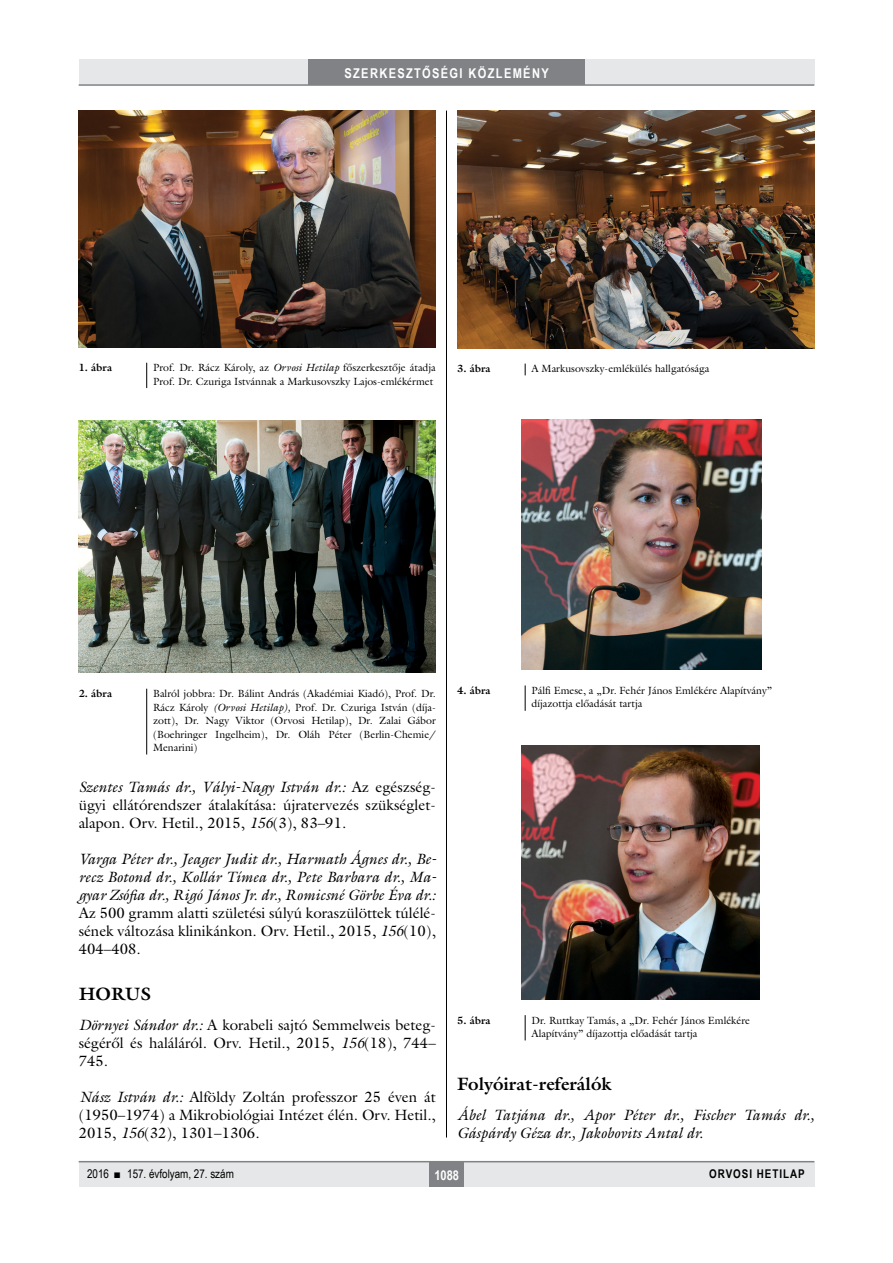
<style>
.page{position:relative;width:893px;height:1263px;background:#fff}
.page>*{position:absolute;margin:0;border:0;box-sizing:border-box;transform-origin:0 0}
.alcimbold{font:700 18px "Galliard Reg";color:#000}
.Body_tompa{font:15px/18px "Galliard Reg";color:#000;text-align:justify}
.Body_tompa-2{font:italic 15px/18px "Galliard Reg";color:#000;text-align:justify}
.t1{font:700 13.5px "Arial Narrow";letter-spacing:.1em;color:#fff}
.t2{font:12px "Arial Narrow";color:#000}
.t3{font:700 12px "Arial Narrow";letter-spacing:.08em;color:#000}
.kepalairas2{font:10.5px/13.5px "Galliard Reg";color:#000}
.kepalairas1{font:700 10.5px "Galliard Reg";color:#000}
.s1{font-style:italic}
.s2{font-style:normal}
</style>
<div class="page">
<div style="left:79px;top:1161px;width:735px;height:25px;background:#e6e7e8"></div>
<hr style="left:79px;top:1161px;width:735px;height:1px;background:#808285">
<div style="left:430px;top:1161px;width:34px;height:25px;background:#808285"></div>
<div style="left:79px;top:60px;width:735px;height:25px;background:#e6e7e8"></div>
<div style="left:308px;top:60px;width:277px;height:25px;background:#808285"></div>
<hr style="left:79px;top:84px;width:735px;height:2px;background:#808285">
<hr style="left:446px;top:111px;width:1px;height:1026px;background:#000">
<img style="left:79px;top:111px;width:357px;height:236px">
<img style="left:79px;top:420px;width:357px;height:253px">
<img style="left:457px;top:111px;width:357px;height:237px">
<img style="left:521px;top:419px;width:240px;height:251px">
<img style="left:521px;top:745px;width:238px;height:255px">
<svg style="left:146px;top:363px;width:1px;height:25px"></svg>
<hr style="left:146px;top:689px;width:1px;height:65px;background:#000">
<svg style="left:525px;top:685px;width:1px;height:26px"></svg>
<svg style="left:525px;top:1015px;width:1px;height:25px"></svg>
<p class="t1" style="left:344px;top:63px;width:206px">SZERKESZTŐSÉGI KÖZLEMÉNY</p>
<p class="kepalairas1" style="left:79px;top:361px;width:35px">1. ábra</p>
<p class="kepalairas2" style="left:153px;top:361px;width:284px">Prof. Dr. Rácz Károly, az <span class="s1">Orvosi Hetilap</span> főszerkesztője átadja<br>Prof. Dr. Czuriga Istvánnak a Markusovszky Lajos-emlékérmet</p>
<p class="kepalairas1" style="left:457px;top:362px;width:35px">3. ábra</p>
<p class="kepalairas2" style="left:531px;top:361px;width:179px">A Markusovszky-emlékülés hallgatósága</p>
<p class="kepalairas1" style="left:79px;top:687px;width:35px">2. ábra</p>
<p class="kepalairas2" style="left:153px;top:687px;width:284px;text-align:justify">Balról jobbra: Dr. Bálint András (Akadémiai Kiadó), Prof. Dr.<br>Rácz Károly <span class="s1">(Orvosi Hetilap),</span> Prof. Dr. Czuriga István (díja&shy;zott), Dr. Nagy Viktor (Orvosi Hetilap), Dr. Zalai Gábor (Boehringer Ingelheim), Dr. Oláh Péter (Berlin-Chemie/ Menarini)</p>
<p class="Body_tompa" style="left:79px;top:777px;width:359px;text-align:left"><span class="s1">Szentes Tamás dr., Vályi-Nagy István dr.:</span> Az egészség&shy;ügyi ellátórendszer átalakítása: újratervezés szükséglet&shy;alapon. Orv. Hetil., 2015, <span class="s1">156</span>(3), 83–91.</p>
<p class="Body_tompa-2" style="left:79px;top:850px;width:359px">Varga Péter dr., Jeager Judit dr., Harmath Ágnes dr., Be&shy;recz Botond dr., Kollár Tímea dr., Pete Barbara dr., Ma&shy;gyar Zsófia dr., Rigó János Jr. dr., Romicsné Görbe Éva dr.:<br><span class="s2">Az 500 gramm alatti születési súlyú koraszülöttek túlélé&shy;sének változása klinikánkon. Orv. Hetil., 2015,</span> 156<span class="s2">(10), 404–408.</span></p>
<p class="alcimbold" style="left:79px;top:982px;width:74px">HORUS</p>
<p class="Body_tompa" style="left:79px;top:1015px;width:359px"><span class="s1">Dörnyei Sándor dr.:</span> A korabeli sajtó Semmelweis beteg&shy;ségéről és haláláról. Orv. Hetil., 2015, <span class="s1">156</span>(18), 744– 745.</p>
<p class="Body_tompa" style="left:79px;top:1087px;width:359px"><span class="s1">Nász István dr.:</span> Alföldy Zoltán professzor 25 éven át (1950–1974) a Mikrobiológiai Intézet élén. Orv. Hetil., 2015, <span class="s1">156</span>(32), 1301–1306.</p>
<p class="kepalairas1" style="left:457px;top:683px;width:35px">4. ábra</p>
<p class="kepalairas2" style="left:531px;top:683px;width:242px">Pálfi Emese, a „Dr. Fehér János Emlékére Alapítvány” díjazottja előadását tartja</p>
<p class="kepalairas1" style="left:457px;top:1013px;width:35px">5. ábra</p>
<p class="kepalairas2" style="left:531px;top:1013px;width:220px">Dr. Ruttkay Tamás, a „Dr. Fehér János Emlékére<br>Alapítvány” díjazottja előadását tartja</p>
<p class="alcimbold" style="left:457px;top:1072px;width:156px">Folyóirat-referálók</p>
<p class="Body_tompa-2" style="left:457px;top:1105px;width:359px">Ábel Tatjána dr., Apor Péter dr., Fischer Tamás dr.,<br>Gáspárdy Géza dr., Jakobovits Antal dr.</p>
<p class="t2" style="left:87px;top:1165px;width:148px">2016 ■ 157. évfolyam, 27. szám</p>
<p class="t1" style="left:434px;top:1165px;width:26px">1088</p>
<p class="t3" style="left:709px;top:1165px;width:97px">ORVOSI HETILAP</p>
</div>
